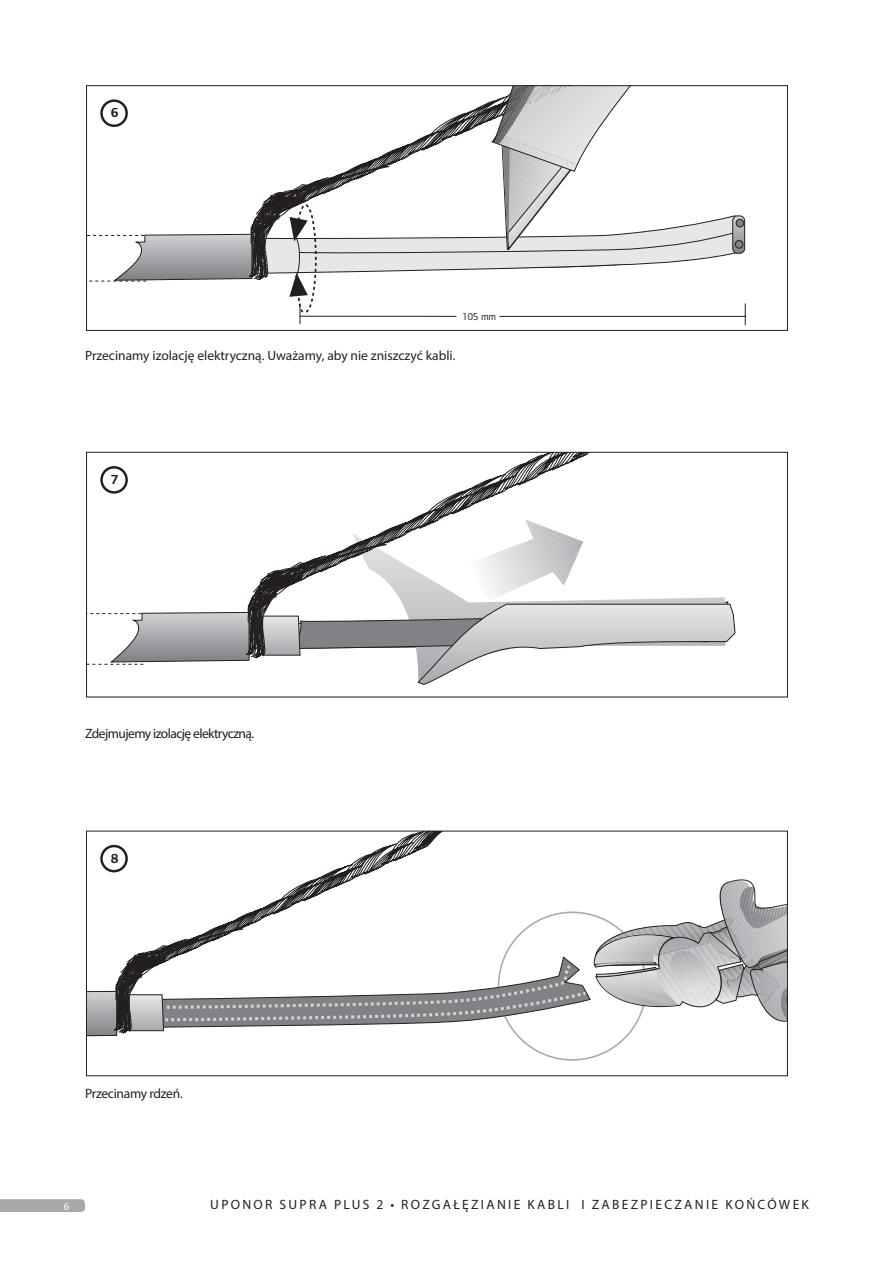
<style>
.page{position:relative;width:893px;height:1263px;background:#fff}
.page>*{position:absolute;margin:0;border:0;box-sizing:border-box;transform-origin:0 0}
.t1{font:13.5px "Myriad Pro";color:#231f20}
.t2{font:13.5px "Myriad Pro";letter-spacing:.17em;color:#231f20}
.t3{font:13.5px "Myriad Pro";letter-spacing:-.04em;color:#231f20}
.t4{font:13.5px "Myriad Pro";letter-spacing:-.02em;color:#231f20}
.t5{font:700 13.5px "Foundry Form Sans";color:#231f20}
.t6{font:10.5px "Foundry Form Sans";color:#231f20}
.t7{font:10.5px "Myriad Pro";color:#fff}
</style>
<div class="page">
<svg style="left:0;top:1199px;width:85px;height:13px"></svg>
<svg style="left:118px;top:833px;width:323px;height:41px"></svg>
<svg style="left:88px;top:874px;width:698px;height:168px"></svg>
<svg style="left:101px;top:846px;width:26px;height:25px"></svg>
<div style="left:100px;top:845px;width:28px;height:27px;border:2px solid #231f20;border-radius:50%"></div>
<svg style="left:412px;top:454px;width:176px;height:65px"></svg>
<svg style="left:88px;top:519px;width:648px;height:166px"></svg>
<div style="left:86px;top:452px;width:702px;height:245px;border:1px solid #231f20"></div>
<svg style="left:102px;top:467px;width:25px;height:25px"></svg>
<div style="left:100px;top:466px;width:28px;height:28px;border:2px solid #231f20;border-radius:50%"></div>
<svg style="left:88px;top:235px;width:25px;height:1px"></svg>
<svg style="left:89px;top:281px;width:22px;height:1px"></svg>
<svg style="left:113px;top:233px;width:633px;height:93px"></svg>
<svg style="left:221px;top:87px;width:524px;height:238px"></svg>
<div style="left:86px;top:85px;width:702px;height:246px;border:1px solid #231f20"></div>
<svg style="left:102px;top:101px;width:25px;height:25px"></svg>
<div style="left:100px;top:99px;width:28px;height:28px;border:2px solid #231f20;border-radius:50%"></div>
<p class="t5" style="left:111px;top:105px;width:9px">6</p>
<p class="t6" style="left:463px;top:311px;width:35px">105 mm</p>
<p class="t1" style="left:85px;top:347px;width:372px">Przecinamy izolację elektryczną. Uważamy, aby nie zniszczyć kabli.</p>
<p class="t5" style="left:111px;top:472px;width:9px">7</p>
<p class="t3" style="left:85px;top:725px;width:171px">Zdejmujemy izolację elektryczną.</p>
<p class="t5" style="left:111px;top:851px;width:9px">8</p>
<p class="t4" style="left:85px;top:1085px;width:99px">Przecinamy rdzeń.</p>
<p class="t7" style="left:64px;top:1199px;width:7px">6</p>
<p class="t2" style="left:210px;top:1196px;width:600px">UPONOR SUPRA PLUS 2 • ROZGAŁĘZIANIE KABLI I ZABEZPIECZANIE KOŃCÓWEK</p>
</div>
